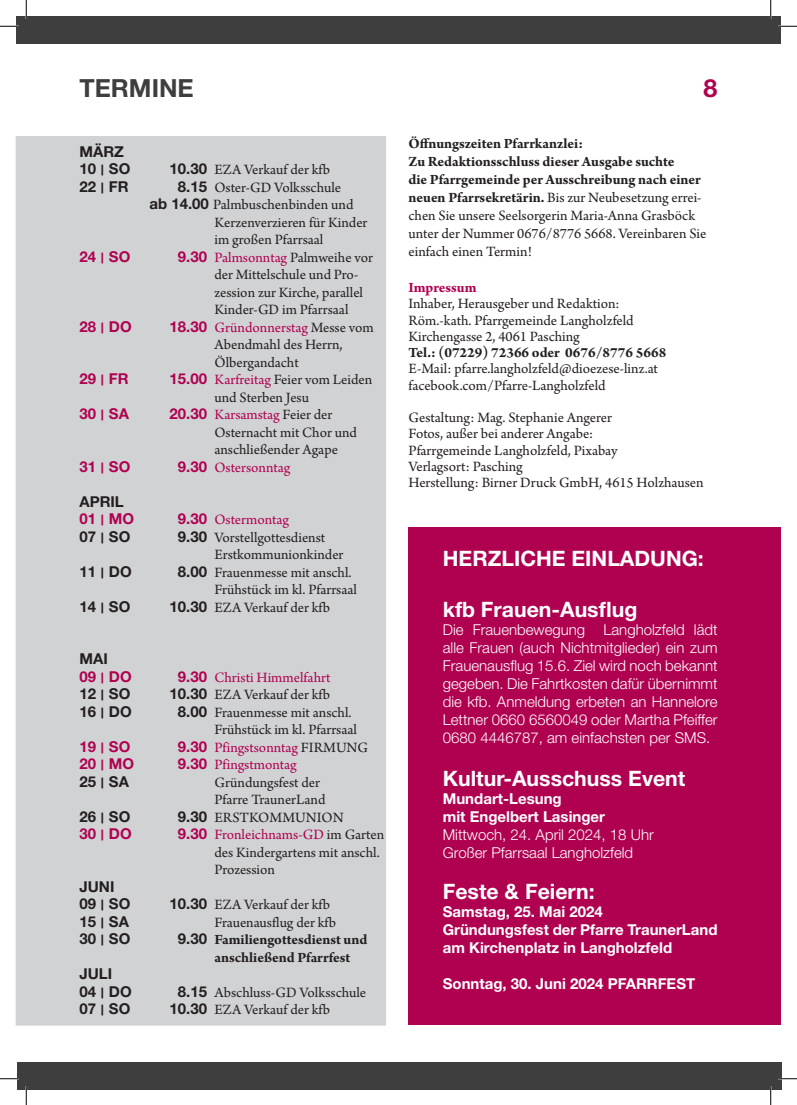
<style>
.page{position:relative;width:797px;height:1105px;background:#fff}
.page>*{position:absolute;margin:0;border:0;box-sizing:border-box;transform-origin:0 0}
.t1{font:700 25px "Helvetica Neue LT Pro";color:#3e3e3f}
.t2{font:700 25px "Helvetica Neue LT Pro";color:#b00151}
.t3{font:700 21.25px "Helvetica Neue LT Pro";color:#fff}
.t4{font:15px/17.5px "Arno Pro";color:#231f20}
.t5{font:300 15px/18px "Helvetica Neue LT Pro";color:#fff;text-align:justify}
.t6{font:700 15px/18px "Helvetica Neue LT Pro";color:#fff}
.t7{font:15px "Arno Pro";color:#b00151}
.t8{font:700 15px/17.5px "Helvetica Neue LT Pro";color:#231f20}
.t9{font:700 15px/17.5px "Arno Pro";color:#231f20}
.t10{font:700 15px/17.5px "Helvetica Neue LT Pro";color:#b00151}
.t11{font:700 15px "Arno Pro";letter-spacing:-.005em;color:#b00151}
.s1{font-weight:700}
.s2{font-family:"Arial"}
.s3{font-family:"Helvetica Neue LT Pro";font-weight:700}
.s4{font-family:"Helvetica Neue LT Pro";font-weight:700;color:#b00151}
.s5{color:#b00151}
.s6{font-family:"Arial";color:#b00151}
.s7{color:#231f20}
.s8{font-family:"Helvetica Neue LT Pro"}
</style>
<div class="page">
<div style="left:16px;top:16px;width:764px;height:27px;background:#3e3e3f"></div>
<div style="left:17px;top:1062px;width:764px;height:27px;background:#3e3e3f"></div>
<div style="left:16px;top:137px;width:369px;height:888px;background:#d1d2d4"></div>
<div style="left:408px;top:527px;width:373px;height:498px;background:#b00151"></div>
<svg style="left:0;top:25px;width:19px;height:2px"></svg>
<svg style="left:778px;top:25px;width:19px;height:2px"></svg>
<svg style="left:0;top:1078px;width:19px;height:1px"></svg>
<svg style="left:778px;top:1078px;width:19px;height:1px"></svg>
<svg style="left:25px;top:0;width:2px;height:19px"></svg>
<svg style="left:25px;top:1086px;width:2px;height:19px"></svg>
<svg style="left:770px;top:0;width:1px;height:19px"></svg>
<svg style="left:770px;top:1086px;width:1px;height:19px"></svg>
<h1 class="t1" style="left:79px;top:73px;width:116px">TERMINE</h1>
<h1 class="t2" style="left:703px;top:73px;width:15px">8</h1>
<p class="t4" style="left:408px;top:135px;width:299px;line-height:18px"><span class="s1">Öffnungszeiten Pfarrkanzlei:<br>Zu Redaktionsschluss dieser Ausgabe suchte<br>die Pfarrgemeinde per Ausschreibung nach einer neuen Pfarrsekretärin.</span> Bis zur Neubesetzung errei&shy;chen Sie unsere Seelsorgerin Maria-Anna Grasböck unter der Nummer 0676/8776 5668. Vereinbaren Sie einfach einen Termin!</p>
<p class="t11" style="left:408px;top:279px;width:70px">Impressum</p>
<p class="t4" style="left:408px;top:296px;width:227px;line-height:16.2px">Inhaber, Herausgeber und Redaktion:<br>Röm.-kath. Pfarrgemeinde Langholzfeld<br>Kirchengasse 2, 4061 Pasching</p>
<p class="t9" style="left:408px;top:345px;width:259px">Tel.: (07229) 72366 oder 0676/8776 5668</p>
<p class="t4" style="left:408px;top:361px;width:251px;line-height:16.2px">E-Mail: pfarre.langholzfeld@dioezese-linz.at facebook.com/Pfarre-Langholzfeld</p>
<p class="t4" style="left:408px;top:410px;width:296px;line-height:16.2px">Gestaltung: Mag. Stephanie Angerer<br>Fotos, außer bei anderer Angabe:<br>Pfarrgemeinde Langholzfeld, Pixabay<br>Verlagsort: Pasching<br>Herstellung: Birner Druck GmbH, 4615 Holzhausen</p>
<p class="t8" style="left:79px;top:142px;width:52px">MÄRZ<br>10 <span class="s2">׀</span> SO</p>
<p class="t4" style="left:169px;top:162px;width:162px"><span class="s3">10.30</span> EZA Verkauf der kfb</p>
<p class="t8" style="left:79px;top:177px;width:51px">22 <span class="s2">׀</span> FR</p>
<p class="t4" style="left:178px;top:179px;width:165px"><span class="s3">8.15</span> Oster-GD Volksschule</p>
<p class="t4" style="left:149px;top:197px;width:205px"><span class="s3">ab 14.00</span> Palmbuschenbinden und</p>
<p class="t4" style="left:214px;top:214px;width:154px">Kerzenverzieren für Kinder</p>
<p class="t4" style="left:214px;top:232px;width:110px">im großen Pfarrsaal</p>
<p class="t10" style="left:79px;top:247px;width:52px">24 <span class="s2">׀</span> SO</p>
<p class="t4" style="left:214px;top:249px;width:160px;text-indent:-37px"><span class="s4">9.30</span> <span class="s5">Palmsonntag</span> Palmweihe vor der Mittelschule und Pro&shy;zession zur Kirche, parallel<br>Kinder-GD im Pfarrsaal</p>
<p class="t10" style="left:79px;top:317px;width:54px">28 <span class="s2">׀</span> DO</p>
<p class="t4" style="left:214px;top:319px;width:161px;text-indent:-45px"><span class="s4">18.30</span> <span class="s5">Gründonnerstag</span> Messe vom<br>Abendmahl des Herrn,<br>Ölbergandacht</p>
<p class="t10" style="left:79px;top:370px;width:51px">29 <span class="s2">׀</span> FR</p>
<p class="t4" style="left:214px;top:372px;width:159px;text-indent:-45px"><span class="s4">15.00</span> <span class="s5">Karfreitag</span> Feier vom Leiden und Sterben Jesu</p>
<p class="t10" style="left:79px;top:405px;width:51px">30 <span class="s2">׀</span> SA</p>
<p class="t4" style="left:214px;top:407px;width:144px;text-indent:-45px"><span class="s4">20.30</span> <span class="s5">Karsamstag</span> Feier der<br>Osternacht mit Chor und anschließender Agape</p>
<p class="t10" style="left:79px;top:457px;width:52px">31 <span class="s2">׀</span> SO</p>
<p class="t7" style="left:178px;top:459px;width:114px"><span class="s3">9.30</span> Ostersonntag</p>
<p class="t8" style="left:79px;top:492px;width:56px">APRIL<br><span class="s5">01</span> <span class="s6">׀</span> <span class="s5">MO</span></p>
<p class="t7" style="left:178px;top:511px;width:113px"><span class="s3">9.30</span> Ostermontag</p>
<p class="t8" style="left:79px;top:527px;width:52px">07 <span class="s2">׀</span> SO</p>
<p class="t4" style="left:214px;top:529px;width:130px;text-indent:-37px"><span class="s3">9.30</span> Vorstellgottesdienst<br>Erstkommunionkinder</p>
<p class="t8" style="left:79px;top:562px;width:54px">11 <span class="s2">׀</span> DO</p>
<p class="t4" style="left:214px;top:564px;width:144px;text-indent:-37px"><span class="s3">8.00</span> Frauenmesse mit anschl.<br>Frühstück im kl. Pfarrsaal</p>
<p class="t8" style="left:79px;top:597px;width:52px">14 <span class="s2">׀</span> SO</p>
<p class="t4" style="left:169px;top:599px;width:162px"><span class="s3">10.30</span> EZA Verkauf der kfb</p>
<p class="t10" style="left:79px;top:650px;width:54px"><span class="s7">MAI<br></span>09 <span class="s2">׀</span> DO</p>
<p class="t7" style="left:178px;top:669px;width:154px"><span class="s3">9.30</span> Christi Himmelfahrt</p>
<p class="t8" style="left:79px;top:685px;width:52px">12 <span class="s2">׀</span> SO</p>
<p class="t4" style="left:169px;top:687px;width:162px"><span class="s3">10.30</span> EZA Verkauf der kfb</p>
<p class="t8" style="left:79px;top:702px;width:54px">16 <span class="s2">׀</span> DO</p>
<p class="t4" style="left:214px;top:704px;width:144px;text-indent:-37px"><span class="s3">8.00</span> Frauenmesse mit anschl.<br>Frühstück im kl. Pfarrsaal</p>
<p class="t10" style="left:79px;top:737px;width:52px">19 <span class="s2">׀</span> SO</p>
<p class="t7" style="left:178px;top:739px;width:192px"><span class="s3">9.30</span> Pfingstsonntag <span class="s7">FIRMUNG</span></p>
<p class="t10" style="left:79px;top:755px;width:56px">20 <span class="s2">׀</span> MO</p>
<p class="t7" style="left:178px;top:756px;width:120px"><span class="s3">9.30</span> Pfingstmontag</p>
<p class="t8" style="left:79px;top:772px;width:51px">25 <span class="s2">׀</span> SA</p>
<p class="t4" style="left:214px;top:774px;width:112px">Gründungsfest der<br>Pfarre TraunerLand</p>
<p class="t8" style="left:79px;top:807px;width:52px">26 <span class="s2">׀</span> SO</p>
<p class="t4" style="left:178px;top:809px;width:167px"><span class="s3">9.30</span> ERSTKOMMUNION</p>
<p class="t10" style="left:79px;top:825px;width:54px">30 <span class="s2">׀</span> DO</p>
<p class="t4" style="left:214px;top:827px;width:171px;text-indent:-37px"><span class="s4">9.30</span> <span class="s5">Fronleichnams-GD</span> im Garten des Kindergartens mit anschl.<br>Prozession</p>
<p class="t8" style="left:79px;top:877px;width:52px">JUNI<br>09 <span class="s2">׀</span> SO</p>
<p class="t4" style="left:169px;top:897px;width:162px"><span class="s3">10.30</span> EZA Verkauf der kfb</p>
<p class="t8" style="left:79px;top:912px;width:51px">15 <span class="s2">׀</span> SA</p>
<p class="t4" style="left:214px;top:914px;width:123px">Frauenausflug der kfb</p>
<p class="t8" style="left:79px;top:930px;width:52px">30 <span class="s2">׀</span> SO</p>
<p class="t9" style="left:214px;top:932px;width:154px;text-indent:-37px"><span class="s8">9.30</span> Familiengottesdienst und anschließend Pfarrfest</p>
<p class="t8" style="left:79px;top:965px;width:54px">JULI<br>04 <span class="s2">׀</span> DO</p>
<p class="t4" style="left:178px;top:984px;width:190px"><span class="s3">8.15</span> Abschluss-GD Volksschule</p>
<p class="t8" style="left:79px;top:1000px;width:52px">07 <span class="s2">׀</span> SO</p>
<p class="t4" style="left:169px;top:1002px;width:162px"><span class="s3">10.30</span> EZA Verkauf der kfb</p>
<h2 class="t3" style="left:443px;top:545px;width:262px">HERZLICHE EINLADUNG:</h2>
<h2 class="t3" style="left:443px;top:596px;width:196px">kfb Frauen-Ausflug</h2>
<p class="t5" style="left:443px;top:620px;width:276px">Die Frauenbewegung Langholzfeld lädt alle Frauen (auch Nichtmitglieder) ein zum Frauenausflug 15.6. Ziel wird noch bekannt gegeben. Die Fahrtkosten dafür übernimmt die kfb. Anmeldung erbeten an Hannelore Lettner 0660 6560049 oder Martha Pfeiffer 0680 4446787, am einfachsten per SMS.</p>
<h2 class="t3" style="left:443px;top:765px;width:244px">Kultur-Ausschuss Event</h2>
<p class="t6" style="left:443px;top:790px;width:164px">Mundart-Lesung<br>mit Engelbert Lasinger</p>
<p class="t5" style="left:443px;top:826px;width:212px">Mittwoch, 24. April 2024, 18 Uhr<br>Großer Pfarrsaal Langholzfeld</p>
<h2 class="t3" style="left:443px;top:878px;width:153px">Feste &amp; Feiern:</h2>
<p class="t6" style="left:443px;top:902px;width:276px">Samstag, 25. Mai 2024<br>Gründungsfest der Pfarre TraunerLand am Kirchenplatz in Langholzfeld</p>
<p class="t6" style="left:443px;top:974px;width:254px">Sonntag, 30. Juni 2024 PFARRFEST</p>
</div>
